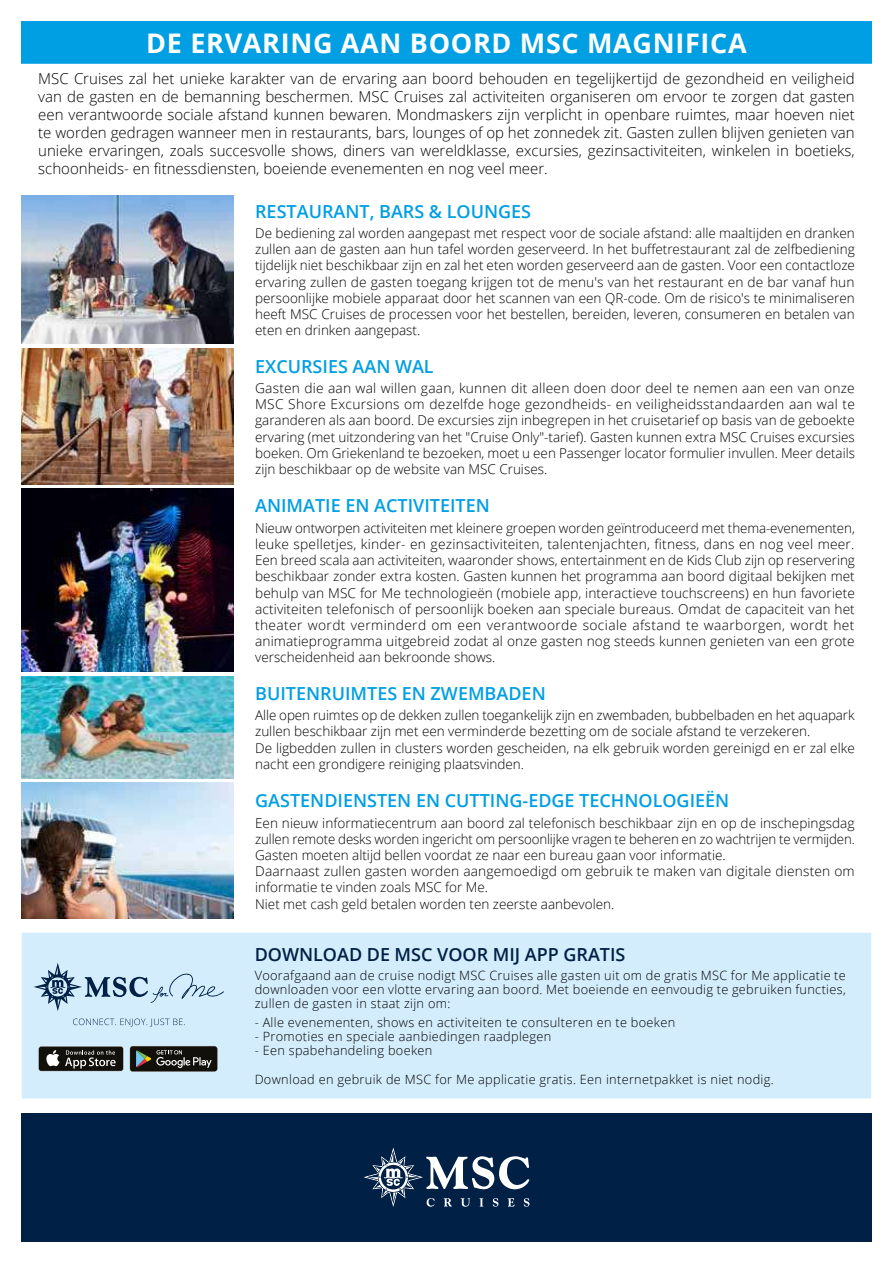
<style>
.page{position:relative;width:893px;height:1263px;background:#fff}
.page>*{position:absolute;margin:0;border:0;box-sizing:border-box;transform-origin:0 0}
.t1{font:700 27px "Open Sans";letter-spacing:.025em;color:#fff}
.t2{font:600 18px "Open Sans";color:#009fe3}
.t3{font:600 18px "Open Sans";color:#002046}
.t4{font:300 15px/18px "Open Sans";color:#000;text-align:justify}
.t5{font:300 13.5px/16.2px "Open Sans";color:#000;text-align:justify}
.t6{font:300 12.75px/14.2px "Open Sans";letter-spacing:.025em;color:#000;text-align:justify}
</style>
<div class="page">
<div style="left:21px;top:1113px;width:851px;height:128px;background:#002046"></div>
<svg style="left:363px;top:1147px;width:166px;height:60px"></svg>
<div style="left:21px;top:21px;width:851px;height:43px;background:#009fe3"></div>
<img style="left:21px;top:195px;width:213px;height:149px">
<img style="left:21px;top:348px;width:213px;height:136px">
<img style="left:21px;top:489px;width:213px;height:183px">
<img style="left:21px;top:676px;width:213px;height:102px">
<img style="left:21px;top:783px;width:213px;height:136px">
<div style="left:22px;top:933px;width:849px;height:165px;background:#d4edfc"></div>
<svg style="left:130px;top:1046px;width:88px;height:26px"></svg>
<div style="left:38px;top:1046px;width:86px;height:25px;background:#797876;border-radius:3px"></div>
<div style="left:39px;top:1047px;width:84px;height:24px;background:#12100b;border-radius:2px"></div>
<svg style="left:46px;top:1050px;width:70px;height:18px"></svg>
<svg style="left:34px;top:963px;width:190px;height:48px"></svg>
<svg style="left:73px;top:1018px;width:112px;height:9px"></svg>
<h1 class="t1" style="left:146px;top:24px;width:602px">DE ERVARING AAN BOORD MSC MAGNIFICA</h1>
<p class="t4" style="left:38px;top:69px;width:818px">MSC Cruises zal het unieke karakter van de ervaring aan boord behouden en tegelijkertijd de gezondheid en veiligheid van de gasten en de bemanning beschermen. MSC Cruises zal activiteiten organiseren om ervoor te zorgen dat gasten een verantwoorde sociale afstand kunnen bewaren. Mondmaskers zijn verplicht in openbare ruimtes, maar hoeven niet te worden gedragen wanneer men in restaurants, bars, lounges of op het zonnedek zit. Gasten zullen blijven genieten van unieke ervaringen, zoals succesvolle shows, diners van wereldklasse, excursies, gezinsactiviteiten, winkelen in boetieks, schoonheids- en fitnessdiensten, boeiende evenementen en nog veel meer.</p>
<h2 class="t2" style="left:255px;top:199px;width:278px">RESTAURANT, BARS &amp; LOUNGES</h2>
<p class="t5" style="left:255px;top:225px;width:601px">De bediening zal worden aangepast met respect voor de sociale afstand: alle maaltijden en dranken zullen aan de gasten aan hun tafel worden geserveerd. In het buffetrestaurant zal de zelfbediening tijdelijk niet beschikbaar zijn en zal het eten worden geserveerd aan de gasten. Voor een contactloze ervaring zullen de gasten toegang krijgen tot de menu's van het restaurant en de bar vanaf hun persoonlijke mobiele apparaat door het scannen van een QR-code. Om de risico's te minimaliseren heeft MSC Cruises de processen voor het bestellen, bereiden, leveren, consumeren en betalen van eten en drinken aangepast.</p>
<h2 class="t2" style="left:255px;top:354px;width:180px">EXCURSIES AAN WAL</h2>
<p class="t5" style="left:255px;top:380px;width:601px">Gasten die aan wal willen gaan, kunnen dit alleen doen door deel te nemen aan een van onze MSC Shore Excursions om dezelfde hoge gezondheids- en veiligheidsstandaarden aan wal te garanderen als aan boord. De excursies zijn inbegrepen in het cruisetarief op basis van de geboekte ervaring (met uitzondering van het "Cruise Only"-tarief). Gasten kunnen extra MSC Cruises excursies boeken. Om Griekenland te bezoeken, moet u een Passenger locator formulier invullen. Meer details zijn beschikbaar op de website van MSC Cruises.</p>
<h2 class="t2" style="left:255px;top:493px;width:236px">ANIMATIE EN ACTIVITEITEN</h2>
<p class="t5" style="left:255px;top:519px;width:601px">Nieuw ontworpen activiteiten met kleinere groepen worden geïntroduceerd met thema-evenementen, leuke spelletjes, kinder- en gezinsactiviteiten, talentenjachten, fitness, dans en nog veel meer.<br>Een breed scala aan activiteiten, waaronder shows, entertainment en de Kids Club zijn op reservering beschikbaar zonder extra kosten. Gasten kunnen het programma aan boord digitaal bekijken met behulp van MSC for Me technologieën (mobiele app, interactieve touchscreens) en hun favoriete activiteiten telefonisch of persoonlijk boeken aan speciale bureaus. Omdat de capaciteit van het theater wordt verminderd om een verantwoorde sociale afstand te waarborgen, wordt het animatieprogramma uitgebreid zodat al onze gasten nog steeds kunnen genieten van een grote verscheidenheid aan bekroonde shows.</p>
<h2 class="t2" style="left:255px;top:681px;width:292px">BUITENRUIMTES EN ZWEMBADEN</h2>
<p class="t5" style="left:255px;top:707px;width:601px;text-align:left">Alle open ruimtes op de dekken zullen toegankelijk zijn en zwembaden, bubbelbaden en het aquapark zullen beschikbaar zijn met een verminderde bezetting om de sociale afstand te verzekeren.<br>De ligbedden zullen in clusters worden gescheiden, na elk gebruik worden gereinigd en er zal elke nacht een grondigere reiniging plaatsvinden.</p>
<h2 class="t2" style="left:255px;top:788px;width:476px">GASTENDIENSTEN EN CUTTING-EDGE TECHNOLOGIEËN</h2>
<p class="t5" style="left:255px;top:814px;width:601px;text-align:left">Een nieuw informatiecentrum aan boord zal telefonisch beschikbaar zijn en op de inschepingsdag zullen remote desks worden ingericht om persoonlijke vragen te beheren en zo wachtrijen te vermijden.<br>Gasten moeten altijd bellen voordat ze naar een bureau gaan voor informatie.<br>Daarnaast zullen gasten worden aangemoedigd om gebruik te maken van digitale diensten om informatie te vinden zoals MSC for Me.<br>Niet met cash geld betalen worden ten zeerste aanbevolen.</p>
<h2 class="t3" style="left:255px;top:942px;width:372px">DOWNLOAD DE MSC VOOR MIJ APP GRATIS</h2>
<p class="t6" style="left:255px;top:968px;width:593px">Voorafgaand aan de cruise nodigt MSC Cruises alle gasten uit om de gratis MSC for Me applicatie te downloaden voor een vlotte ervaring aan boord. Met boeiende en eenvoudig te gebruiken functies, zullen de gasten in staat zijn om:</p>
<p class="t6" style="left:255px;top:1015px;width:422px">- Alle evenementen, shows en activiteiten te consulteren en te boeken</p>
<p class="t6" style="left:255px;top:1029px;width:298px">- Promoties en speciale aanbiedingen raadplegen</p>
<p class="t6" style="left:255px;top:1043px;width:179px">- Een spabehandeling boeken</p>
<p class="t6" style="left:255px;top:1072px;width:521px">Download en gebruik de MSC for Me applicatie gratis. Een internetpakket is niet nodig.</p>
</div>
